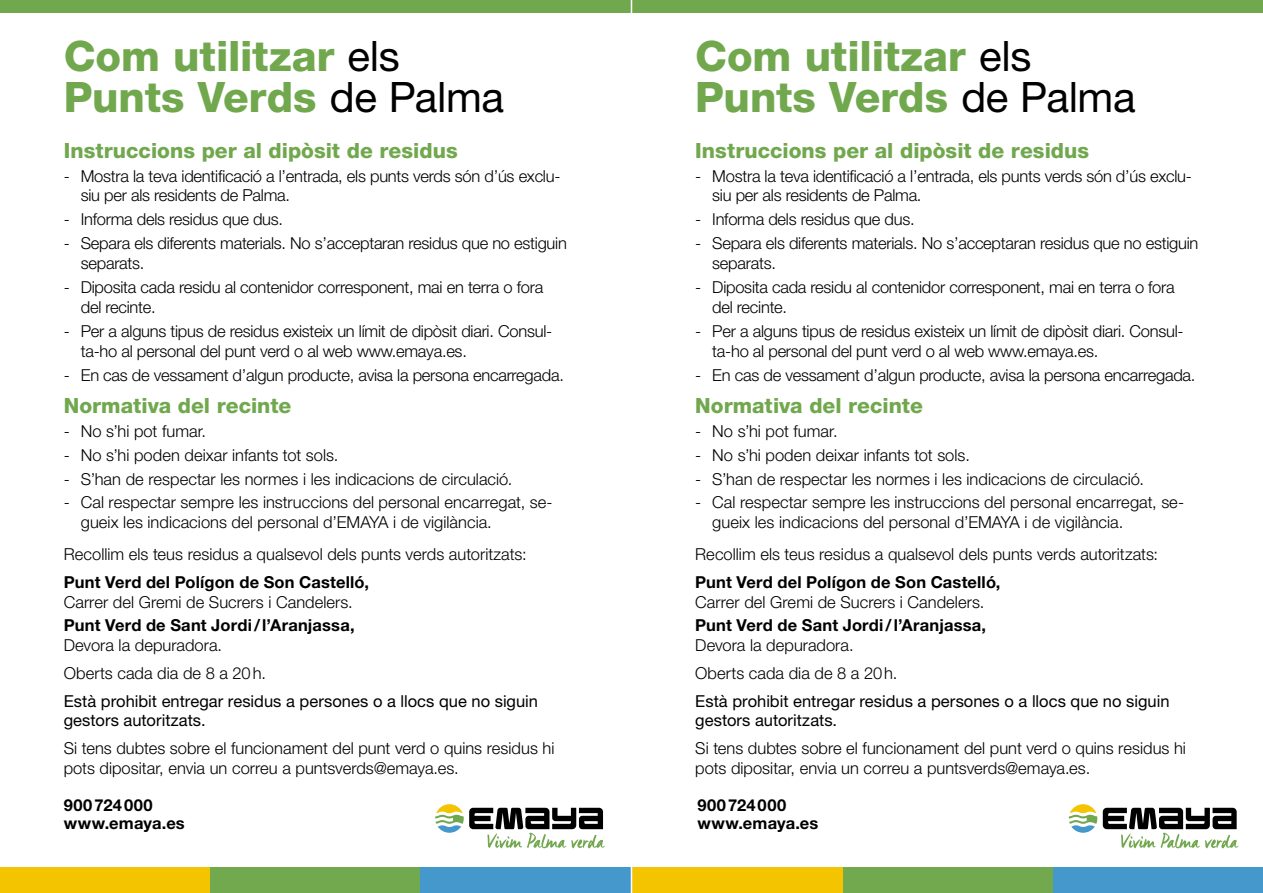
<style>
.page{position:relative;width:1263px;height:893px;background:#fff}
.page>*{position:absolute;margin:0;border:0;box-sizing:border-box;transform-origin:0 0}
.t1{font:800 42px/40.5px "Helvetica Neue LT Std";letter-spacing:-.005em;color:#71a84e}
.t2{font:800 21px "Helvetica Neue LT Std";color:#71a84e}
.t3{font:300 16.5px/19.8px "Helvetica Neue LT Std";letter-spacing:-.01em;color:#000}
.t4{font:16.5px/19.5px "Helvetica Neue LT Std";color:#000}
.t5{font:700 16.5px "Helvetica Neue LT Std";letter-spacing:.01em;color:#000}
.t6{font:700 16.5px/18px "Helvetica Neue LT Std";letter-spacing:.03em;color:#000}
.s1{font-weight:400;color:#000}
</style>
<div class="page">
<svg style="left:435px;top:804px;width:170px;height:44px"></svg>
<div style="left:0;top:867px;width:210px;height:26px;background:#f5c400"></div>
<div style="left:420px;top:867px;width:211px;height:26px;background:#4598cc"></div>
<div style="left:210px;top:867px;width:210px;height:26px;background:#72a94f"></div>
<div style="left:0;top:0;width:1263px;height:13px;background:#71a84e"></div>
<svg style="left:1069px;top:804px;width:28px;height:29px"></svg>
<svg style="left:1103px;top:808px;width:136px;height:40px"></svg>
<div style="left:631px;top:867px;width:212px;height:26px;background:#f5c400"></div>
<div style="left:1053px;top:867px;width:210px;height:26px;background:#4598cc"></div>
<div style="left:843px;top:867px;width:210px;height:26px;background:#72a94f"></div>
<hr style="left:631px;top:0;width:1px;height:893px;background:#fff">
<h1 class="t1" style="left:64px;top:36px;width:442px">Com utilitzar <span class="s1">els<br></span>Punts Verds <span class="s1">de Palma</span></h1>
<p class="t2" style="left:64px;top:138px;width:395px">Instruccions per al dipòsit de residus</p>
<p class="t3" style="left:81px;top:165px;width:481px;text-indent:-17px">- Mostra la teva identificació a l’entrada, els punts verds són d’ús exclu&shy;siu per als residents de Palma.</p>
<p class="t3" style="left:64px;top:209px;width:221px">- Informa dels residus que dus.</p>
<p class="t3" style="left:81px;top:233px;width:488px;text-indent:-17px">- Separa els diferents materials. No s’acceptaran residus que no estiguin separats.</p>
<p class="t3" style="left:81px;top:277px;width:464px;text-indent:-17px">- Diposita cada residu al contenidor corresponent, mai en terra o fora del recinte.</p>
<p class="t3" style="left:81px;top:321px;width:473px;text-indent:-17px">- Per a alguns tipus de residus existeix un límit de dipòsit diari. Consul&shy;ta-ho al personal del punt verd o al web www.emaya.es.</p>
<p class="t3" style="left:64px;top:365px;width:502px">- En cas de vessament d’algun producte, avisa la persona encarregada.</p>
<p class="t2" style="left:64px;top:393px;width:229px">Normativa del recinte</p>
<p class="t3" style="left:64px;top:421px;width:144px">- No s’hi pot fumar.</p>
<p class="t3" style="left:64px;top:445px;width:276px">- No s’hi poden deixar infants tot sols.</p>
<p class="t3" style="left:64px;top:468px;width:450px">- S’han de respectar les normes i les indicacions de circulació.</p>
<p class="t3" style="left:81px;top:492px;width:473px;text-indent:-17px">- Cal respectar sempre les instruccions del personal encarregat, se&shy;gueix les indicacions del personal d’EMAYA i de vigilància.</p>
<p class="t3" style="left:64px;top:544px;width:464px">Recollim els teus residus a qualsevol dels punts verds autoritzats:</p>
<p class="t5" style="left:64px;top:572px;width:307px">Punt Verd del Polígon de Son Castelló,</p>
<p class="t3" style="left:64px;top:591px;width:291px">Carrer del Gremi de Sucrers i Candelers.</p>
<p class="t5" style="left:64px;top:615px;width:292px">Punt Verd de Sant Jordi/l’Aranjassa,</p>
<p class="t3" style="left:64px;top:631px;width:204px;line-height:28px">Devora la depuradora.<br>Oberts cada dia de 8 a 20h.</p>
<p class="t4" style="left:64px;top:691px;width:476px">Està prohibit entregar residus a persones o a llocs que no siguin gestors autoritzats.</p>
<p class="t3" style="left:64px;top:738px;width:492px">Si tens dubtes sobre el funcionament del punt verd o quins residus hi pots dipositar, envia un correu a puntsverds@emaya.es.</p>
<h1 class="t1" style="left:695px;top:36px;width:442px">Com utilitzar <span class="s1">els<br></span>Punts Verds <span class="s1">de Palma</span></h1>
<p class="t2" style="left:695px;top:138px;width:395px">Instruccions per al dipòsit de residus</p>
<p class="t3" style="left:712px;top:165px;width:481px;text-indent:-17px">- Mostra la teva identificació a l’entrada, els punts verds són d’ús exclu&shy;siu per als residents de Palma.</p>
<p class="t3" style="left:695px;top:209px;width:221px">- Informa dels residus que dus.</p>
<p class="t3" style="left:712px;top:233px;width:488px;text-indent:-17px">- Separa els diferents materials. No s’acceptaran residus que no estiguin separats.</p>
<p class="t3" style="left:712px;top:277px;width:464px;text-indent:-17px">- Diposita cada residu al contenidor corresponent, mai en terra o fora del recinte.</p>
<p class="t3" style="left:712px;top:321px;width:473px;text-indent:-17px">- Per a alguns tipus de residus existeix un límit de dipòsit diari. Consul&shy;ta-ho al personal del punt verd o al web www.emaya.es.</p>
<p class="t3" style="left:695px;top:365px;width:502px">- En cas de vessament d’algun producte, avisa la persona encarregada.</p>
<p class="t2" style="left:695px;top:393px;width:229px">Normativa del recinte</p>
<p class="t3" style="left:695px;top:421px;width:144px">- No s’hi pot fumar.</p>
<p class="t3" style="left:695px;top:445px;width:276px">- No s’hi poden deixar infants tot sols.</p>
<p class="t3" style="left:695px;top:468px;width:450px">- S’han de respectar les normes i les indicacions de circulació.</p>
<p class="t3" style="left:712px;top:492px;width:473px;text-indent:-17px">- Cal respectar sempre les instruccions del personal encarregat, se&shy;gueix les indicacions del personal d’EMAYA i de vigilància.</p>
<p class="t3" style="left:695px;top:544px;width:464px">Recollim els teus residus a qualsevol dels punts verds autoritzats:</p>
<p class="t5" style="left:695px;top:572px;width:307px">Punt Verd del Polígon de Son Castelló,</p>
<p class="t3" style="left:695px;top:591px;width:291px">Carrer del Gremi de Sucrers i Candelers.</p>
<p class="t5" style="left:695px;top:615px;width:292px">Punt Verd de Sant Jordi/l’Aranjassa,</p>
<p class="t3" style="left:695px;top:631px;width:204px;line-height:28px">Devora la depuradora.<br>Oberts cada dia de 8 a 20h.</p>
<p class="t4" style="left:695px;top:691px;width:476px">Està prohibit entregar residus a persones o a llocs que no siguin gestors autoritzats.</p>
<p class="t3" style="left:695px;top:738px;width:492px">Si tens dubtes sobre el funcionament del punt verd o quins residus hi pots dipositar, envia un correu a puntsverds@emaya.es.</p>
<p class="t6" style="left:64px;top:796px;width:122px">900724000 www.emaya.es</p>
<p class="t6" style="left:697px;top:796px;width:122px">900724000 www.emaya.es</p>
</div>
